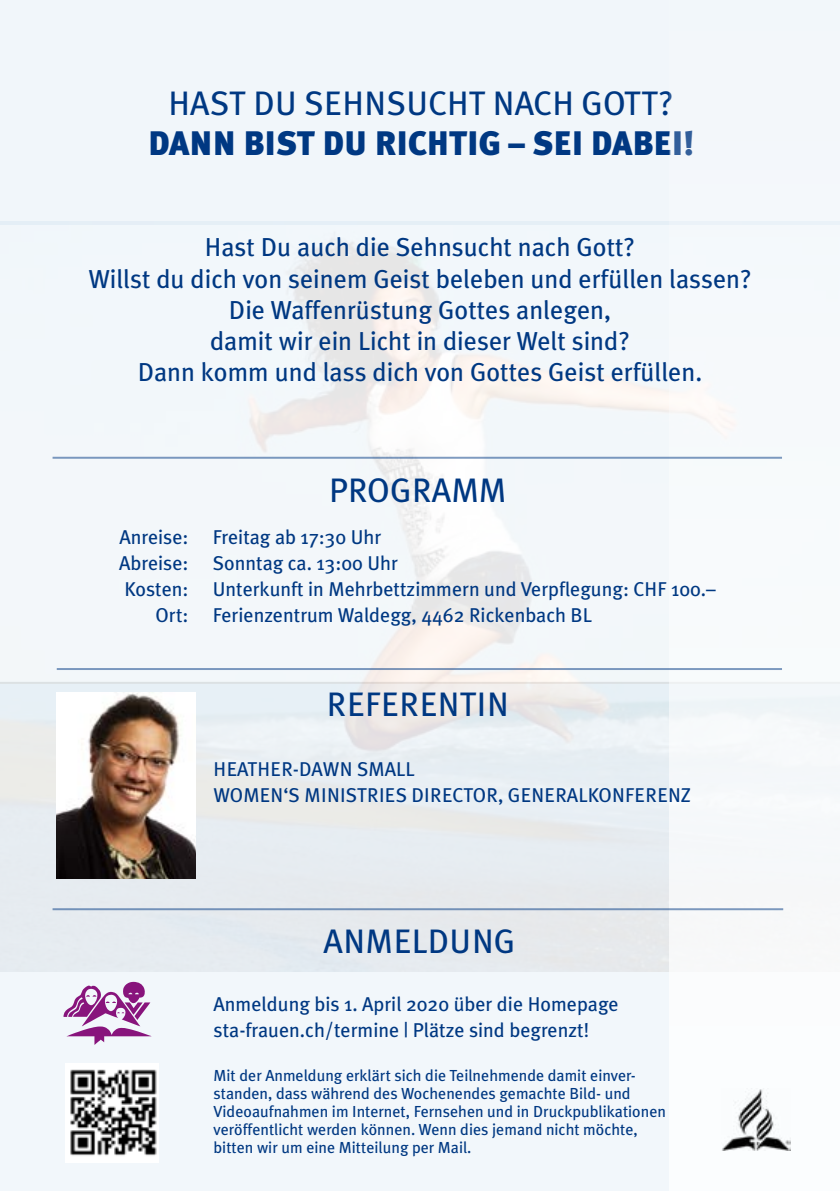
<style>
.page{position:relative;width:840px;height:1191px;background:#fff}
.page>*{position:absolute;margin:0;border:0;box-sizing:border-box;transform-origin:0 0}
.t1{font:34px "Meta Plus";letter-spacing:.005em;color:#003882}
.t2{font:900 34px "Meta Plus";color:#003882}
.t3{font:26px/31.2px "Meta Plus";color:#003882;text-align:center}
.t4{font:20px/26px "Meta Plus";color:#003882}
.t5{font:16px/18px "Meta Plus";color:#003882}
</style>
<div class="page">
<div style="left:0;top:0;width:839px;height:225px;background:#f1f6fa"></div>
<div style="left:0;top:972px;width:669px;height:219px;background:#f2f7fb"></div>
<img style="left:0;top:221px;width:669px;height:751px">
<div style="left:669px;top:0;width:170px;height:1191px;background:#f6f9fb"></div>
<img style="left:722px;top:1089px;width:68px;height:61px">
<img style="left:57px;top:692px;width:138px;height:186px">
<img style="left:63px;top:981px;width:82px;height:45px">
<hr style="left:52px;top:908px;width:730px;height:2px;background:#003882">
<hr style="left:52px;top:457px;width:729px;height:2px;background:#003882">
<hr style="left:57px;top:668px;width:724px;height:2px;background:#003882">
<img style="left:66px;top:1063px;width:92px;height:99px">
<h1 class="t1" style="left:168px;top:83px;width:506px">HAST DU SEHNSUCHT NACH GOTT?</h1>
<h1 class="t2" style="left:148px;top:124px;width:547px">DANN BIST DU RICHTIG – SEI DABEI!</h1>
<h2 class="t3" style="left:88px;top:231px;width:664px">Hast Du auch die Sehnsucht nach Gott?<br>Willst du dich von seinem Geist beleben und erfüllen lassen?<br>Die Waffenrüstung Gottes anlegen,<br>damit wir ein Licht in dieser Welt sind?<br>Dann komm und lass dich von Gottes Geist erfüllen.</h2>
<h1 class="t1" style="left:329px;top:470px;width:179px">PROGRAMM</h1>
<p class="t4" style="left:119px;top:523px;width:263px">Anreise: Freitag ab 17:30 Uhr</p>
<p class="t4" style="left:119px;top:549px;width:280px">Abreise: Sonntag ca. 13:00 Uhr</p>
<p class="t4" style="left:124px;top:575px;width:592px">Kosten: Unterkunft in Mehrbettzimmern und Verpflegung: CHF 100.–</p>
<p class="t4" style="left:155px;top:601px;width:438px">Ort: Ferienzentrum Waldegg, 4462 Rickenbach BL</p>
<h1 class="t1" style="left:326px;top:685px;width:183px">REFERENTIN</h1>
<p class="t4" style="left:213px;top:756px;width:478px">HEATHER-DAWN SMALL<br>WOMEN‘S MINISTRIES DIRECTOR, GENERALKONFERENZ</p>
<h1 class="t1" style="left:323px;top:922px;width:193px">ANMELDUNG</h1>
<p class="t4" style="left:213px;top:990px;width:406px">Anmeldung bis 1. April 2020 über die Homepage sta-frauen.ch/termine | Plätze sind begrenzt!</p>
<p class="t5" style="left:213px;top:1066px;width:453px">Mit der Anmeldung erklärt sich die Teilnehmende damit einver&shy;standen, dass während des Wochenendes gemachte Bild- und Videoaufnahmen im Internet, Fernsehen und in Druckpublikationen veröffentlicht werden können. Wenn dies jemand nicht möchte, bitten wir um eine Mitteilung per Mail.</p>
</div>
